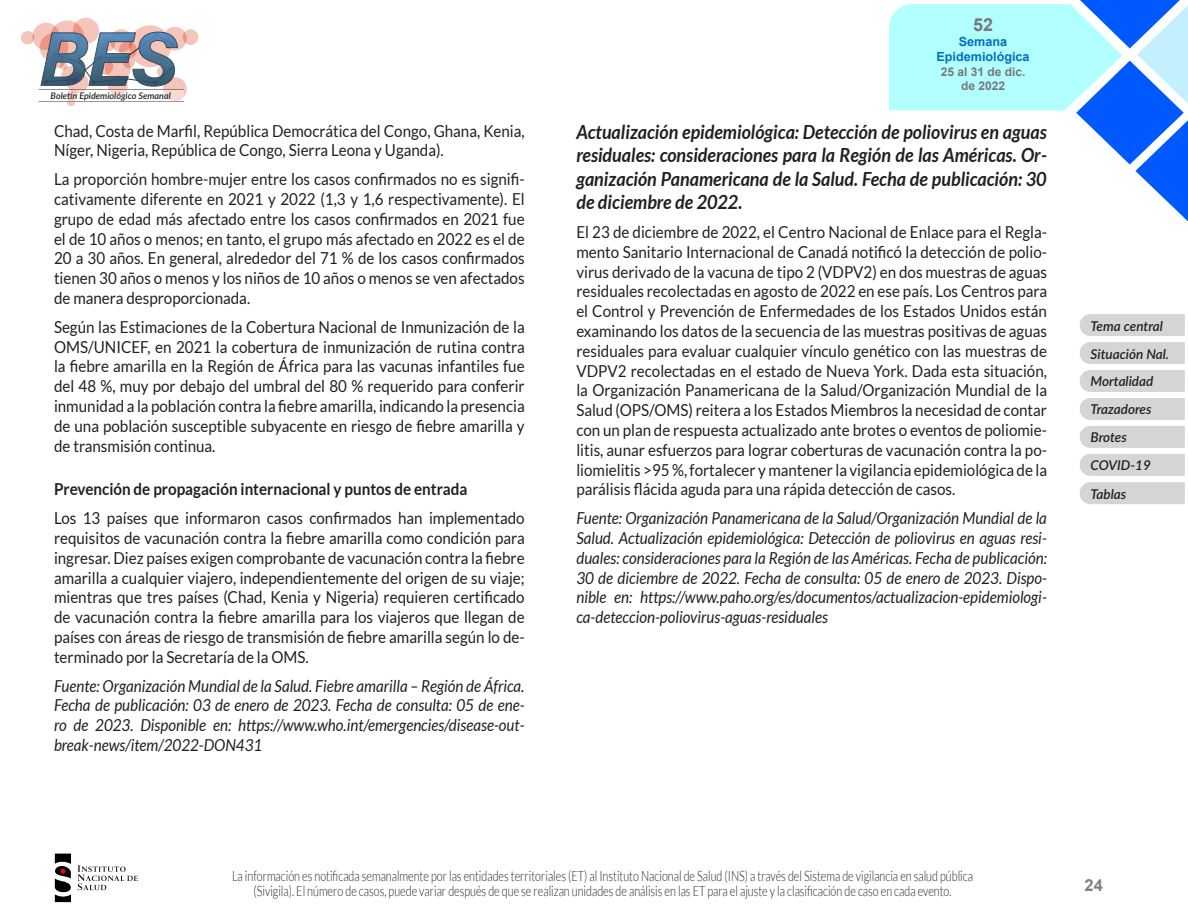
<style>
.page{position:relative;width:1188px;height:918px;background:#fff}
.page>*{position:absolute;margin:0;border:0;box-sizing:border-box;transform-origin:0 0}
.t1{font:italic 700 19.5px/23.4px "Lato";color:#231f20;text-align:justify;scale:.92 1}
.t2{font:700 18px "Arial";color:#76787b}
.t3{font:16.5px/19.8px "Lato";color:#231f20;text-align:justify;scale:.92 1}
.t4{font:italic 16.5px/19.8px "Lato";color:#231f20;text-align:justify;scale:.92 1}
.t5{font:700 16.5px "Lato";color:#231f20;scale:.92 1}
.t6{font:700 16.5px "Arial";color:#808080}
.t7{font:300 14.25px/15px "Lato";color:#231f20;text-align:center;scale:.76 1}
.t8{font:italic 600 13.5px/28px "Lato";color:#231f20}
.t9{font:700 12.6px/15.1px "Arial";color:#0070c0;text-align:center}
.t10{font:700 12px/14.4px "Arial";color:#76787b;text-align:center}
.t11{font:italic 600 9px "Lato";color:#231f20}
</style>
<div class="page">
<svg style="left:889px;top:0;width:299px;height:222px"></svg>
<svg style="left:77px;top:865px;width:61px;height:25px"></svg>
<svg style="left:55px;top:854px;width:16px;height:48px"></svg>
<div style="left:1080px;top:314px;width:105px;height:22px;background:#d5d5d5"></div>
<div style="left:1080px;top:370px;width:105px;height:22px;background:#d5d5d5"></div>
<div style="left:1080px;top:342px;width:105px;height:22px;background:#d5d5d5"></div>
<div style="left:1080px;top:398px;width:105px;height:22px;background:#d5d5d5"></div>
<div style="left:1080px;top:426px;width:105px;height:22px;background:#d5d5d5"></div>
<div style="left:1080px;top:454px;width:105px;height:22px;background:#d5d5d5"></div>
<div style="left:1080px;top:482px;width:105px;height:22px;background:#d5d5d5"></div>
<div style="left:40px;top:33px;width:28px;height:29px;background:#f4c4ba;border-radius:50%"></div>
<div style="left:21px;top:31px;width:13px;height:14px;background:#f5c4ba;border-radius:50%"></div>
<svg style="left:32px;top:23px;width:28px;height:27px"></svg>
<div style="left:73px;top:18px;width:26px;height:26px;background:#f5c4ba;border-radius:50%"></div>
<svg style="left:50px;top:20px;width:34px;height:34px"></svg>
<div style="left:67px;top:72px;width:21px;height:21px;background:#f5c4ba;border-radius:50%"></div>
<div style="left:67px;top:98px;width:8px;height:8px;background:#f5c4ba;border-radius:50%"></div>
<div style="left:183px;top:29px;width:15px;height:16px;background:#f5c4ba;border-radius:50%"></div>
<svg style="left:129px;top:25px;width:42px;height:42px"></svg>
<svg style="left:163px;top:27px;width:24px;height:23px"></svg>
<svg style="left:110px;top:29px;width:23px;height:23px"></svg>
<div style="left:108px;top:75px;width:20px;height:20px;background:#f5c4ba;border-radius:50%"></div>
<div style="left:163px;top:77px;width:24px;height:24px;background:#f5c4ba;border-radius:50%"></div>
<svg style="left:67px;top:90px;width:117px;height:11px"></svg>
<hr style="left:39px;top:89px;width:145px;height:1px;background:#313e48">
<hr style="left:39px;top:101px;width:145px;height:1px;background:#313e48">
<svg style="left:41px;top:32px;width:137px;height:54px;background:#8d92a0"></svg>
<p class="t11" style="left:51px;top:89px;width:122px">Boletín Epidemiológico Semanal</p>
<p class="t3" style="left:54px;top:121px;width:513px">Chad, Costa de Marfil, República Democrática del Congo, Ghana, Kenia,<br>Níger, Nigeria, República de Congo, Sierra Leona y Uganda).</p>
<p class="t3" style="left:54px;top:169px;width:513px">La proporción hombre-mujer entre los casos confirmados no es signifi&shy;cativamente diferente en 2021 y 2022 (1,3 y 1,6 respectivamente). El grupo de edad más afectado entre los casos confirmados en 2021 fue el de 10 años o menos; en tanto, el grupo más afectado en 2022 es el de 20 a 30 años. En general, alrededor del 71 % de los casos confirmados tienen 30 años o menos y los niños de 10 años o menos se ven afectados de manera desproporcionada.</p>
<p class="t3" style="left:54px;top:317px;width:513px">Según las Estimaciones de la Cobertura Nacional de Inmunización de la OMS/UNICEF, en 2021 la cobertura de inmunización de rutina contra la fiebre amarilla en la Región de África para las vacunas infantiles fue del 48 %, muy por debajo del umbral del 80 % requerido para conferir inmunidad a la población contra la fiebre amarilla, indicando la presencia de una población susceptible subyacente en riesgo de fiebre amarilla y de transmisión continua.</p>
<p class="t5" style="left:54px;top:480px;width:451px">Prevención de propagación internacional y puntos de entrada</p>
<p class="t3" style="left:54px;top:508px;width:513px">Los 13 países que informaron casos confirmados han implementado requisitos de vacunación contra la fiebre amarilla como condición para ingresar. Diez países exigen comprobante de vacunación contra la fiebre amarilla a cualquier viajero, independientemente del origen de su viaje; mientras que tres países (Chad, Kenia y Nigeria) requieren certificado de vacunación contra la fiebre amarilla para los viajeros que llegan de países con áreas de riesgo de transmisión de fiebre amarilla según lo de&shy;terminado por la Secretaría de la OMS.</p>
<p class="t4" style="left:54px;top:676px;width:513px">Fuente: Organización Mundial de la Salud. Fiebre amarilla – Región de África.<br>Fecha de publicación: 03 de enero de 2023. Fecha de consulta: 05 de ene&shy;ro de 2023. Disponible en: https://www.who.int/emergencies/disease-out&shy;break-news/item/2022-DON431</p>
<p class="t2" style="left:973px;top:13px;width:22px">52</p>
<p class="t9" style="left:936px;top:35px;width:95px">Semana<br>Epidemiológica</p>
<p class="t10" style="left:941px;top:65px;width:86px">25 al 31 de dic. de 2022</p>
<p class="t1" style="left:576px;top:121px;width:513px">Actualización epidemiológica: Detección de poliovirus en aguas residuales: consideraciones para la Región de las Américas. Or&shy;ganización Panamericana de la Salud. Fecha de publicación: 30 de diciembre de 2022.</p>
<p class="t3" style="left:576px;top:222px;width:513px">El 23 de diciembre de 2022, el Centro Nacional de Enlace para el Regla&shy;mento Sanitario Internacional de Canadá notificó la detección de polio&shy;virus derivado de la vacuna de tipo 2 (VDPV2) en dos muestras de aguas residuales recolectadas en agosto de 2022 en ese país. Los Centros para el Control y Prevención de Enfermedades de los Estados Unidos están examinando los datos de la secuencia de las muestras positivas de aguas residuales para evaluar cualquier vínculo genético con las muestras de VDPV2 recolectadas en el estado de Nueva York. Dada esta situación, la Organización Panamericana de la Salud/Organización Mundial de la Salud (OPS/OMS) reitera a los Estados Miembros la necesidad de contar con un plan de respuesta actualizado ante brotes o eventos de poliomie&shy;litis, aunar esfuerzos para lograr coberturas de vacunación contra la po&shy;liomielitis &gt;95 %, fortalecer y mantener la vigilancia epidemiológica de la parálisis flácida aguda para una rápida detección de casos.</p>
<p class="t4" style="left:576px;top:509px;width:513px">Fuente: Organización Panamericana de la Salud/Organización Mundial de la Salud. Actualización epidemiológica: Detección de poliovirus en aguas resi&shy;duales: consideraciones para la Región de las Américas. Fecha de publicación:<br>30 de diciembre de 2022. Fecha de consulta: 05 de enero de 2023. Dispo&shy;nible en: https://www.paho.org/es/documentos/actualizacion-epidemiologi&shy;ca-deteccion-poliovirus-aguas-residuales</p>
<p class="t8" style="left:1091px;top:311px;width:74px">Tema central</p>
<p class="t8" style="left:1091px;top:339px;width:80px">Situación Nal.</p>
<p class="t8" style="left:1091px;top:367px;width:64px">Mortalidad</p>
<p class="t8" style="left:1091px;top:395px;width:62px">Trazadores<br>Brotes<br>COVID-19<br>Tablas</p>
<p class="t7" style="left:232px;top:868px;width:976px">La información es notificada semanalmente por las entidades territoriales (ET) al Instituto Nacional de Salud (INS) a través del Sistema de vigilancia en salud pública (Sivigila). El número de casos, puede variar después de que se realizan unidades de análisis en las ET para el ajuste y la clasificación de caso en cada evento.</p>
<p class="t6" style="left:1084px;top:874px;width:20px">24</p>
</div>
